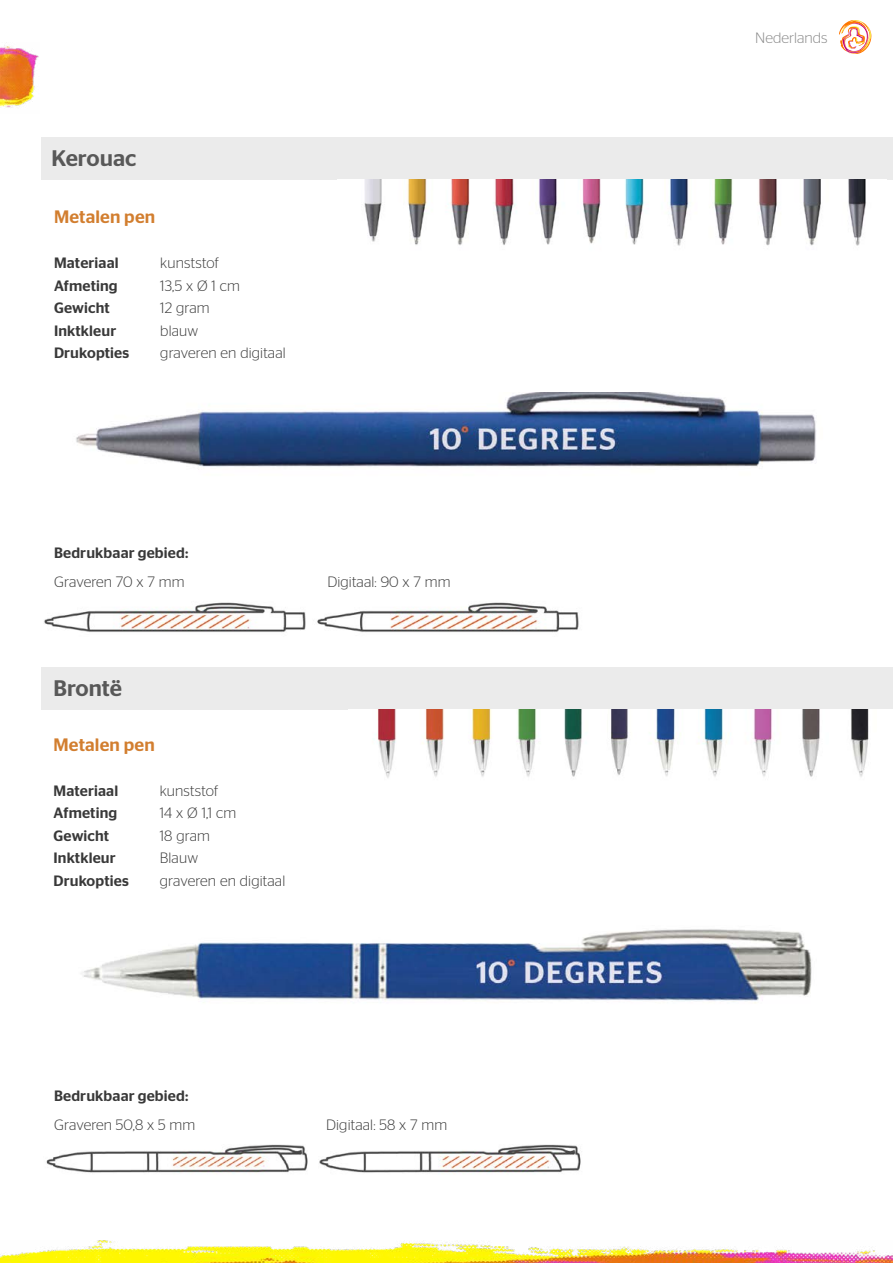
<style>
.page{position:relative;width:893px;height:1263px;background:#fff}
.page>*{position:absolute;margin:0;border:0;box-sizing:border-box;transform-origin:0 0}
.t1{font:500 22.5px "Stag Sans";color:#585858}
.t2{font:500 18px "Stag Sans";letter-spacing:.01em;color:#d27e2f}
.t3{font:300 15px "Stag Sans";letter-spacing:.01em;color:#393939}
.t4{font:500 15px "Stag Sans";letter-spacing:.01em;color:#393939}
.t5{font:300 15px "Stag Sans";color:#888}
</style>
<div class="page">
<img style="left:0;top:1240px;width:893px;height:23px">
<img style="left:0;top:45px;width:39px;height:63px">
<svg style="left:839px;top:20px;width:33px;height:34px"></svg>
<div style="left:41px;top:137px;width:852px;height:43px;background:#ebebeb"></div>
<div style="left:41px;top:667px;width:852px;height:43px;background:#ebebeb"></div>
<img style="left:76px;top:393px;width:740px;height:74px">
<img style="left:81px;top:929px;width:731px;height:74px">
<img style="left:377px;top:710px;width:492px;height:68px">
<img style="left:364px;top:180px;width:502px;height:66px">
<img style="left:44px;top:602px;width:262px;height:31px">
<img style="left:46px;top:1144px;width:262px;height:29px">
<img style="left:317px;top:602px;width:262px;height:31px">
<img style="left:319px;top:1144px;width:262px;height:29px">
<h1 class="t1" style="left:51px;top:145px;width:87px">Kerouac</h1>
<p class="t2" style="left:54px;top:207px;width:103px">Metalen pen</p>
<p class="t4" style="left:54px;top:254px;width:66px">Materiaal</p>
<p class="t3" style="left:160px;top:255px;width:60px">kunststof</p>
<p class="t4" style="left:54px;top:277px;width:65px">Afmeting</p>
<p class="t3" style="left:160px;top:277px;width:81px">13,5 x Ø 1 cm</p>
<p class="t4" style="left:54px;top:299px;width:57px">Gewicht</p>
<p class="t3" style="left:160px;top:300px;width:51px">12 gram</p>
<p class="t4" style="left:54px;top:322px;width:64px">Inktkleur</p>
<p class="t3" style="left:160px;top:322px;width:39px">blauw</p>
<p class="t4" style="left:54px;top:344px;width:77px">Drukopties</p>
<p class="t3" style="left:160px;top:345px;width:127px">graveren en digitaal</p>
<p class="t4" style="left:54px;top:544px;width:136px">Bedrukbaar gebied:</p>
<p class="t3" style="left:54px;top:573px;width:132px">Graveren 70 x 7 mm</p>
<h1 class="t1" style="left:53px;top:675px;width:70px">Brontë</h1>
<p class="t2" style="left:54px;top:734px;width:103px">Metalen pen</p>
<p class="t4" style="left:54px;top:782px;width:66px">Materiaal</p>
<p class="t3" style="left:160px;top:782px;width:60px">kunststof</p>
<p class="t4" style="left:54px;top:804px;width:65px">Afmeting</p>
<p class="t3" style="left:160px;top:805px;width:78px">14 x Ø 1,1 cm</p>
<p class="t4" style="left:54px;top:827px;width:57px">Gewicht</p>
<p class="t3" style="left:160px;top:827px;width:52px">18 gram</p>
<p class="t4" style="left:54px;top:849px;width:64px">Inktkleur</p>
<p class="t3" style="left:160px;top:850px;width:40px">Blauw</p>
<p class="t4" style="left:54px;top:872px;width:77px">Drukopties</p>
<p class="t3" style="left:160px;top:872px;width:127px">graveren en digitaal</p>
<p class="t3" style="left:327px;top:573px;width:125px">Digitaal: 90 x 7 mm</p>
<p class="t4" style="left:54px;top:1087px;width:136px">Bedrukbaar gebied:</p>
<p class="t3" style="left:54px;top:1116px;width:143px">Graveren 50,8 x 5 mm</p>
<p class="t3" style="left:326px;top:1116px;width:122px">Digitaal: 58 x 7 mm</p>
<p class="t5" style="left:755px;top:30px;width:74px">Nederlands</p>
</div>
